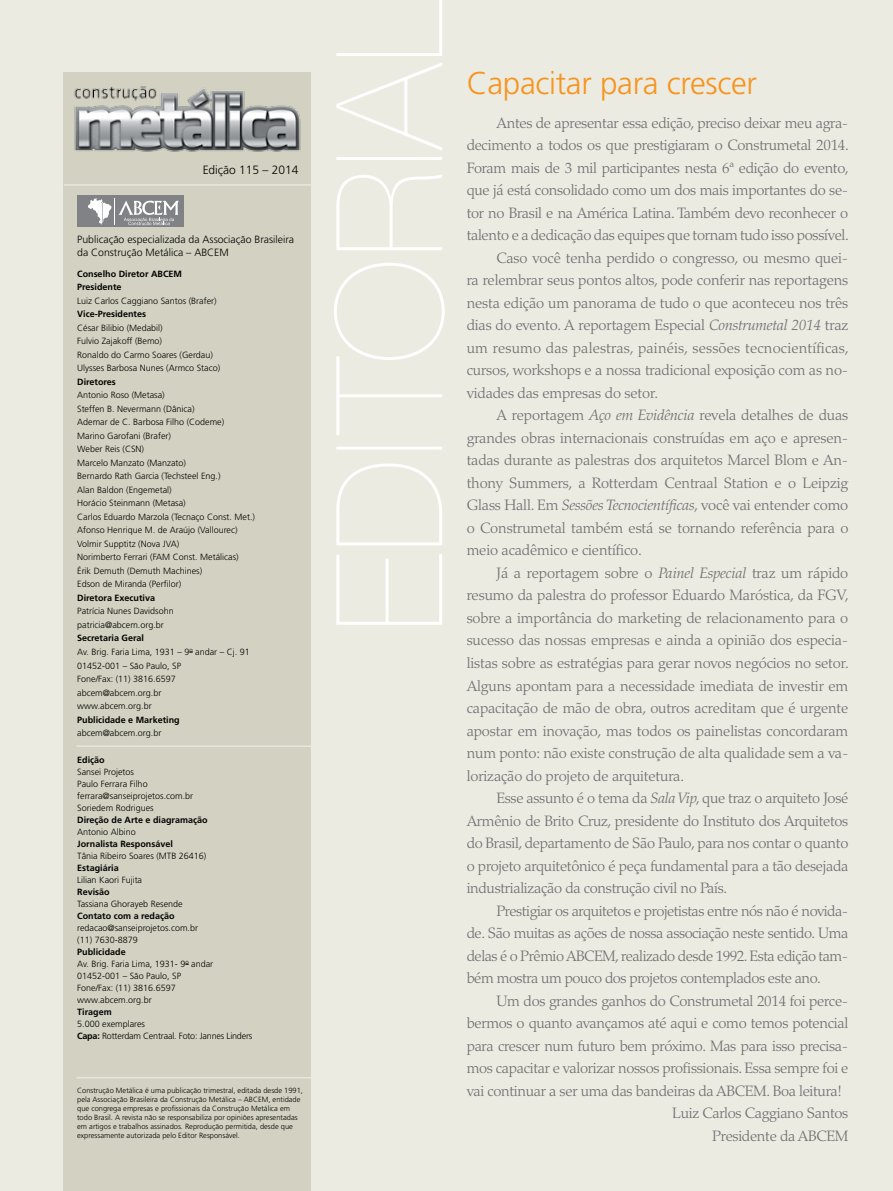
<style>
.page{position:relative;width:893px;height:1191px;background:#ecebe2}
.page>*{position:absolute;margin:0;border:0;box-sizing:border-box;transform-origin:0 0}
.t1{font:300 31.5px "Frutiger";letter-spacing:-.01em;color:#f7941e}
.t2{font:300 15px "Palatino";letter-spacing:-.02em;color:#6d6e71}
.t3{font:300 15px "Palatino";letter-spacing:.01em;color:#6d6e71}
.t4{font:300 12px "Frutiger";color:#000}
.t5{font:300 10.5px/13.5px "Frutiger";color:#000}
.t6{font:300 9px/13.5px "Frutiger";color:#000}
.t7{font:700 9px/13.5px "Frutiger";color:#000}
.t8{font:300 9px/12px "Frutiger";letter-spacing:-.02em;color:#000}
.t9{font:300 7.5px/9px "Frutiger";color:#000}
.s1{font-weight:700}
.s2{font-style:italic}
</style>
<div class="page">
<div style="left:64px;top:72px;width:247px;height:1119px;background:#d3d2c2"></div>
<div style="left:77px;top:196px;width:107px;height:31px;background:#808285"></div>
<svg style="left:88px;top:198px;width:91px;height:28px"></svg>
<hr style="left:64px;top:184px;width:247px;height:2px;background:#e7e7dd">
<hr style="left:77px;top:745px;width:234px;height:2px;background:#e7e7dd">
<hr style="left:77px;top:1077px;width:234px;height:1px;background:#e7e7dd">
<svg style="left:334px;top:0;width:111px;height:625px"></svg>
<img style="left:74px;top:86px;width:227px;height:66px">
<p class="t4" style="left:202px;top:163px;width:98px">Edição 115 – 2014</p>
<p class="t5" style="left:77px;top:232px;width:219px">Publicação especializada da Associação Brasileira da Construção Metálica – ABCEM</p>
<p class="t7" style="left:77px;top:267px;width:106px">Conselho Diretor ABCEM<br>Presidente</p>
<p class="t6" style="left:77px;top:294px;width:141px">Luiz Carlos Caggiano Santos (Brafer)</p>
<p class="t7" style="left:77px;top:307px;width:70px">Vice-Presidentes</p>
<p class="t6" style="left:77px;top:321px;width:145px">César Bilibio (Medabil)<br>Fulvio Zajakoff (Bemo)<br>Ronaldo do Carmo Soares (Gerdau)<br>Ulysses Barbosa Nunes (Armco Staco)</p>
<p class="t7" style="left:77px;top:375px;width:40px">Diretores</p>
<p class="t6" style="left:77px;top:389px;width:179px">Antonio Roso (Metasa)<br>Steffen B. Nevermann (Dânica)<br>Ademar de C. Barbosa Filho (Codeme)<br>Marino Garofani (Brafer)<br>Weber Reis (CSN)<br>Marcelo Manzato (Manzato)<br>Bernardo Rath Garcia (Techsteel Eng.)<br>Alan Baldon (Engemetal)<br>Horácio Steinmann (Metasa)<br>Carlos Eduardo Marzola (Tecnaço Const. Met.)<br>Afonso Henrique M. de Araújo (Vallourec)<br>Volmir Supptitz (Nova JVA)<br>Norimberto Ferrari (FAM Const. Metálicas)<br>Érik Demuth (Demuth Machines)<br>Edson de Miranda (Perfilor)</p>
<p class="t7" style="left:77px;top:591px;width:79px">Diretora Executiva</p>
<p class="t6" style="left:77px;top:605px;width:98px">Patrícia Nunes Davidsohn patricia@abcem.org.br</p>
<p class="t6" style="left:77px;top:632px;width:174px"><span class="s1">Secretaria Geral<br></span>Av. Brig. Faria Lima, 1931 – 9<sup>o</sup> andar – Cj. 91<br>01452-001 – São Paulo, SP<br>Fone/Fax: (11) 3816.6597 abcem@abcem.org.br<br>www.abcem.org.br</p>
<p class="t7" style="left:77px;top:712px;width:104px">Publicidade e Marketing</p>
<p class="t6" style="left:77px;top:726px;width:86px">abcem@abcem.org.br</p>
<p class="t7" style="left:77px;top:753px;width:29px">Edição</p>
<p class="t6" style="left:77px;top:766px;width:118px;line-height:12px">Sansei Projetos<br>Paulo Ferrara Filho ferrara@sanseiprojetos.com.br<br>Soriedem Rodrigues</p>
<p class="t7" style="left:77px;top:813px;width:132px">Direção de Arte e diagramação</p>
<p class="t6" style="left:77px;top:825px;width:60px">Antonio Albino</p>
<p class="t7" style="left:77px;top:837px;width:97px">Jornalista Responsável</p>
<p class="t6" style="left:77px;top:849px;width:131px">Tânia Ribeiro Soares (MTB 26416)</p>
<p class="t7" style="left:77px;top:861px;width:43px">Estagiária</p>
<p class="t6" style="left:77px;top:873px;width:66px">Lilian Kaori Fujita</p>
<p class="t7" style="left:77px;top:885px;width:34px">Revisão</p>
<p class="t6" style="left:77px;top:897px;width:107px">Tassiana Ghorayeb Resende</p>
<p class="t7" style="left:77px;top:909px;width:99px">Contato com a redação</p>
<p class="t6" style="left:77px;top:922px;width:122px;line-height:12px">redacao@sanseiprojetos.com.br (11) 7630-8879</p>
<p class="t6" style="left:77px;top:946px;width:138px;line-height:12px"><span class="s1">Publicidade<br></span>Av. Brig. Faria Lima, 1931- 9<sup>o</sup> andar<br>01452-001 – São Paulo, SP<br>Fone/Fax: (11) 3816.6597 www.abcem.org.br</p>
<p class="t7" style="left:77px;top:1005px;width:36px">Tiragem</p>
<p class="t8" style="left:77px;top:1018px;width:177px">5.000 exemplares<br><span class="s1">Capa:</span> Rotterdam Centraal. Foto: Jannes Linders</p>
<p class="t9" style="left:77px;top:1086px;width:227px">Construção Metálica é uma publicação trimestral, editada desde 1991, pela Associação Brasileira da Construção Metálica – ABCEM, entidade que congrega empresas e profissionais da Construção Metálica em todo Brasil. A revista não se responsabiliza por opiniões apresentadas em artigos e trabalhos assinados. Reprodução permitida, desde que expressamente autorizada pelo Editor Responsável.</p>
<h1 class="t1" style="left:467px;top:65px;width:292px">Capacitar para crescer</h1>
<p class="t2" style="left:496px;top:114px;width:353px">Antes de apresentar essa edição, preciso deixar meu agra-</p>
<p class="t2" style="left:467px;top:136px;width:384px">decimento a todos os que prestigiaram o Construmetal 2014.</p>
<p class="t2" style="left:467px;top:159px;width:384px">Foram mais de 3 mil participantes nesta 6ª edição do evento,</p>
<p class="t2" style="left:467px;top:181px;width:383px">que já está consolidado como um dos mais importantes do se-</p>
<p class="t2" style="left:467px;top:204px;width:383px">tor no Brasil e na América Latina. Também devo reconhecer o</p>
<p class="t2" style="left:467px;top:226px;width:384px">talento e a dedicação das equipes que tornam tudo isso possível.</p>
<p class="t2" style="left:496px;top:249px;width:353px">Caso você tenha perdido o congresso, ou mesmo quei-</p>
<p class="t2" style="left:467px;top:271px;width:383px">ra relembrar seus pontos altos, pode conferir nas reportagens</p>
<p class="t2" style="left:467px;top:294px;width:383px">nesta edição um panorama de tudo o que aconteceu nos três</p>
<p class="t2" style="left:467px;top:316px;width:383px">dias do evento. A reportagem Especial <span class="s2">Construmetal 2014</span> traz</p>
<p class="t3" style="left:467px;top:339px;width:384px">um resumo das palestras, painéis, sessões tecnocientíficas,</p>
<p class="t2" style="left:467px;top:361px;width:383px">cursos, workshops e a nossa tradicional exposição com as no-</p>
<p class="t2" style="left:467px;top:384px;width:193px">vidades das empresas do setor.</p>
<p class="t2" style="left:496px;top:406px;width:353px">A reportagem <span class="s2">Aço em Evidência</span> revela detalhes de duas</p>
<p class="t2" style="left:467px;top:429px;width:383px">grandes obras internacionais construídas em aço e apresen-</p>
<p class="t2" style="left:467px;top:451px;width:383px">tadas durante as palestras dos arquitetos Marcel Blom e An-</p>
<p class="t2" style="left:467px;top:474px;width:383px">thony Summers, a Rotterdam Centraal Station e o Leipzig</p>
<p class="t2" style="left:467px;top:496px;width:383px">Glass Hall. Em <span class="s2">Sessões Tecnocientíficas</span>, você vai entender como</p>
<p class="t2" style="left:467px;top:519px;width:383px">o Construmetal também está se tornando referência para o</p>
<p class="t2" style="left:467px;top:541px;width:177px">meio acadêmico e científico.</p>
<p class="t2" style="left:496px;top:564px;width:353px">Já a reportagem sobre o <span class="s2">Painel Especial</span> traz um rápido</p>
<p class="t2" style="left:467px;top:586px;width:384px">resumo da palestra do professor Eduardo Maróstica, da FGV,</p>
<p class="t2" style="left:467px;top:609px;width:383px">sobre a importância do marketing de relacionamento para o</p>
<p class="t2" style="left:467px;top:631px;width:383px">sucesso das nossas empresas e ainda a opinião dos especia-</p>
<p class="t2" style="left:467px;top:654px;width:384px">listas sobre as estratégias para gerar novos negócios no setor.</p>
<p class="t2" style="left:467px;top:676px;width:383px">Alguns apontam para a necessidade imediata de investir em</p>
<p class="t2" style="left:467px;top:699px;width:383px">capacitação de mão de obra, outros acreditam que é urgente</p>
<p class="t2" style="left:467px;top:721px;width:383px">apostar em inovação, mas todos os painelistas concordaram</p>
<p class="t2" style="left:467px;top:744px;width:383px">num ponto: não existe construção de alta qualidade sem a va-</p>
<p class="t2" style="left:467px;top:766px;width:219px">lorização do projeto de arquitetura.</p>
<p class="t2" style="left:496px;top:789px;width:353px">Esse assunto é o tema da <span class="s2">Sala Vip</span>, que traz o arquiteto José</p>
<p class="t2" style="left:467px;top:811px;width:383px">Armênio de Brito Cruz, presidente do Instituto dos Arquitetos</p>
<p class="t2" style="left:467px;top:834px;width:383px">do Brasil, departamento de São Paulo, para nos contar o quanto</p>
<p class="t2" style="left:467px;top:856px;width:383px">o projeto arquitetônico é peça fundamental para a tão desejada</p>
<p class="t2" style="left:467px;top:879px;width:262px">industrialização da construção civil no País.</p>
<p class="t2" style="left:496px;top:901px;width:353px">Prestigiar os arquitetos e projetistas entre nós não é novida-</p>
<p class="t2" style="left:467px;top:924px;width:383px">de. São muitas as ações de nossa associação neste sentido. Uma</p>
<p class="t2" style="left:467px;top:946px;width:383px">delas é o Prêmio ABCEM, realizado desde 1992. Esta edição tam-</p>
<p class="t2" style="left:467px;top:969px;width:356px">bém mostra um pouco dos projetos contemplados este ano.</p>
<p class="t2" style="left:496px;top:991px;width:353px">Um dos grandes ganhos do Construmetal 2014 foi perce-</p>
<p class="t2" style="left:467px;top:1014px;width:383px">bermos o quanto avançamos até aqui e como temos potencial</p>
<p class="t2" style="left:467px;top:1036px;width:383px">para crescer num futuro bem próximo. Mas para isso precisa-</p>
<p class="t2" style="left:467px;top:1059px;width:383px">mos capacitar e valorizar nossos profissionais. Essa sempre foi e</p>
<p class="t2" style="left:467px;top:1081px;width:377px">vai continuar a ser uma das bandeiras da ABCEM. Boa leitura!</p>
<p class="t2" style="left:672px;top:1104px;width:178px">Luiz Carlos Caggiano Santos</p>
<p class="t2" style="left:712px;top:1126px;width:138px">Presidente da ABCEM</p>
</div>
